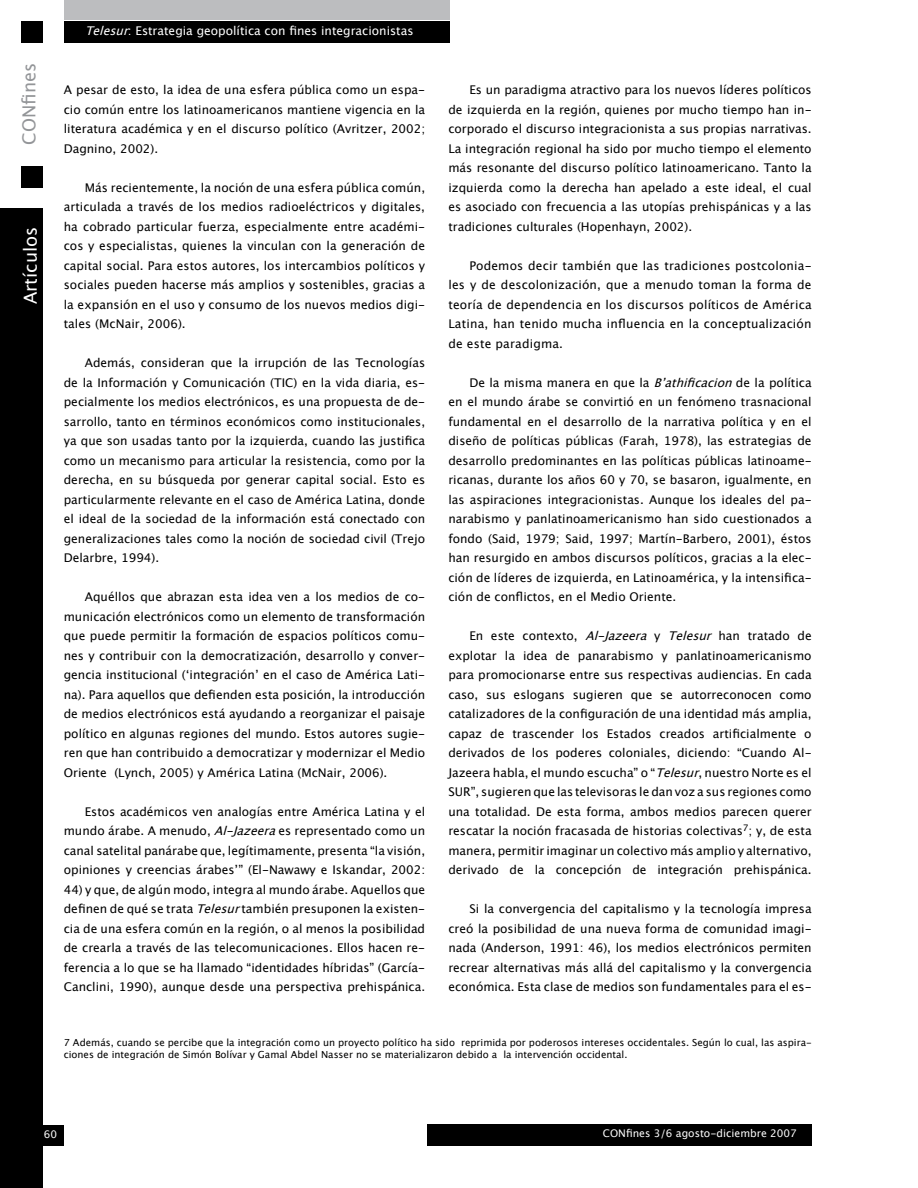
<style>
.page{position:relative;width:918px;height:1188px;background:#fff}
.page>*{position:absolute;margin:0;border:0;box-sizing:border-box;transform-origin:0 0}
.t1{font:18px "Lucida Grande";color:#fff}
.t2{font:18px "Lucida Grande";color:#939598}
.t3{font:12px/19.5px "Lucida Grande";color:#000;text-align:justify}
.t4{font:12px "Lucida Grande";color:#fff}
.t5{font:10.5px "Lucida Grande";color:#fcfcfc}
.t6{font:9.75px/11.7px "Lucida Grande";color:#000}
.s1{font-style:italic}
</style>
<div class="page">
<div style="left:0;top:209px;width:43px;height:979px;background:#000"></div>
<div style="left:64px;top:21px;width:386px;height:21px;background:#000"></div>
<div style="left:64px;top:0;width:385px;height:19px;background:#bcbdbf"></div>
<div style="left:21px;top:21px;width:22px;height:21px;background:#000"></div>
<div style="left:21px;top:166px;width:22px;height:21px;background:#000"></div>
<div style="left:428px;top:1124px;width:384px;height:21px;background:#000"></div>
<div style="left:22px;top:1125px;width:42px;height:20px;background:#000"></div>
<h1 class="t2" style="left:19px;top:145px;width:83px;rotate:-90deg">CONfines</h1>
<h1 class="t1" style="left:20px;top:304px;width:79px;rotate:-90deg">Artículos</h1>
<p class="t4" style="left:85px;top:24px;width:330px"><span class="s1">Telesur</span>: Estrategia geopolítica con fines integracionistas</p>
<p class="t3" style="left:64px;top:81px;width:363px">A pesar de esto, la idea de una esfera pública como un espa&shy;cio común entre los latinoamericanos mantiene vigencia en la literatura académica y en el discurso político (Avritzer, 2002; Dagnino, 2002).</p>
<p class="t3" style="left:64px;top:178px;width:363px;text-indent:21px">Más recientemente, la noción de una esfera pública común, articulada a través de los medios radioeléctricos y digitales, ha cobrado particular fuerza, especialmente entre académi&shy;cos y especialistas, quienes la vinculan con la generación de capital social. Para estos autores, los intercambios políticos y sociales pueden hacerse más amplios y sostenibles, gracias a la expansión en el uso y consumo de los nuevos medios digi&shy;tales (McNair, 2006).</p>
<p class="t3" style="left:64px;top:354px;width:363px;text-indent:21px">Además, consideran que la irrupción de las Tecnologías de la Información y Comunicación (TIC) en la vida diaria, es&shy;pecialmente los medios electrónicos, es una propuesta de de&shy;sarrollo, tanto en términos económicos como institucionales, ya que son usadas tanto por la izquierda, cuando las justifica como un mecanismo para articular la resistencia, como por la derecha, en su búsqueda por generar capital social. Esto es particularmente relevante en el caso de América Latina, donde el ideal de la sociedad de la información está conectado con generalizaciones tales como la noción de sociedad civil (Trejo Delarbre, 1994).</p>
<p class="t3" style="left:64px;top:588px;width:363px;text-indent:21px">Aquéllos que abrazan esta idea ven a los medios de co&shy;municación electrónicos como un elemento de transformación que puede permitir la formación de espacios políticos comu&shy;nes y contribuir con la democratización, desarrollo y conver&shy;gencia institucional (‘integración’ en el caso de América Lati&shy;na). Para aquellos que defienden esta posición, la introducción de medios electrónicos está ayudando a reorganizar el paisaje político en algunas regiones del mundo. Estos autores sugie&shy;ren que han contribuido a democratizar y modernizar el Medio Oriente (Lynch, 2005) y América Latina (McNair, 2006).</p>
<p class="t3" style="left:64px;top:802px;width:363px;text-indent:21px">Estos académicos ven analogías entre América Latina y el mundo árabe. A menudo, <span class="s1">Al-Jazeera</span>es representado como un canal satelital panárabe que, legítimamente, presenta “la visión, opiniones y creencias árabes’” (El-Nawawy e Iskandar, 2002:</p>
<p class="t3" style="left:64px;top:880px;width:363px">44) y que, de algún modo, integra al mundo árabe. Aquellos que definen de qué se trata <span class="s1">Telesur</span>también presuponen la existen&shy;cia de una esfera común en la región, o al menos la posibilidad de crearla a través de las telecomunicaciones. Ellos hacen re&shy;ferencia a lo que se ha llamado “identidades híbridas” (García-Canclini, 1990), aunque desde una perspectiva prehispánica.</p>
<p class="t3" style="left:448px;top:81px;width:365px;text-indent:21px">Es un paradigma atractivo para los nuevos líderes políticos de izquierda en la región, quienes por mucho tiempo han in&shy;corporado el discurso integracionista a sus propias narrativas.<br>La integración regional ha sido por mucho tiempo el elemento más resonante del discurso político latinoamericano. Tanto la izquierda como la derecha han apelado a este ideal, el cual es asociado con frecuencia a las utopías prehispánicas y a las tradiciones culturales (Hopenhayn, 2002).</p>
<p class="t3" style="left:448px;top:256px;width:365px;text-indent:21px">Podemos decir también que las tradiciones postcolonia&shy;les y de descolonización, que a menudo toman la forma de teoría de dependencia en los discursos políticos de América Latina, han tenido mucha influencia en la conceptualización de este paradigma.</p>
<p class="t3" style="left:448px;top:373px;width:365px;text-indent:21px">De la misma manera en que la <span class="s1">B’athificacion</span>de la política en el mundo árabe se convirtió en un fenómeno trasnacional fundamental en el desarrollo de la narrativa política y en el diseño de políticas públicas (Farah, 1978), las estrategias de desarrollo predominantes en las políticas públicas latinoame&shy;ricanas, durante los años 60 y 70, se basaron, igualmente, en las aspiraciones integracionistas. Aunque los ideales del pa&shy;narabismo y panlatinoamericanismo han sido cuestionados a fondo (Said, 1979; Said, 1997; Martín-Barbero, 2001), éstos han resurgido en ambos discursos políticos, gracias a la elec&shy;ción de líderes de izquierda, en Latinoamérica, y la intensifica&shy;ción de conflictos, en el Medio Oriente.</p>
<p class="t3" style="left:448px;top:627px;width:365px;text-indent:21px">En este contexto, <span class="s1">Al-Jazeera</span> y <span class="s1">Telesur</span> han tratado de explotar la idea de panarabismo y panlatinoamericanismo para promocionarse entre sus respectivas audiencias. En cada caso, sus eslogans sugieren que se autorreconocen como catalizadores de la configuración de una identidad más amplia, capaz de trascender los Estados creados artificialmente o derivados de los poderes coloniales, diciendo: “Cuando Al-Jazeera habla, el mundo escucha” o “<span class="s1">Telesur</span>, nuestro Norte es el SUR”, sugieren que las televisoras le dan voz a sus regiones como una totalidad. De esta forma, ambos medios parecen querer rescatar la noción fracasada de historias colectivas<sup>7</sup>; y, de esta manera, permitir imaginar un colectivo más amplio y alternativo, derivado de la concepción de integración prehispánica.</p>
<p class="t3" style="left:448px;top:900px;width:365px;text-indent:21px">Si la convergencia del capitalismo y la tecnología impresa creó la posibilidad de una nueva forma de comunidad imagi&shy;nada (Anderson, 1991: 46), los medios electrónicos permiten recrear alternativas más allá del capitalismo y la convergencia económica. Esta clase de medios son fundamentales para el es-</p>
<p class="t6" style="left:64px;top:1037px;width:749px">7 Además, cuando se percibe que la integración como un proyecto político ha sido reprimida por poderosos intereses occidentales. Según lo cual, las aspira&shy;ciones de integración de Simón Bolívar y Gamal Abdel Nasser no se materializaron debido a la intervención occidental.</p>
<p class="t5" style="left:44px;top:1128px;width:15px">60</p>
<p class="t5" style="left:603px;top:1127px;width:196px">CONfines 3/6 agosto-diciembre 2007</p>
</div>
